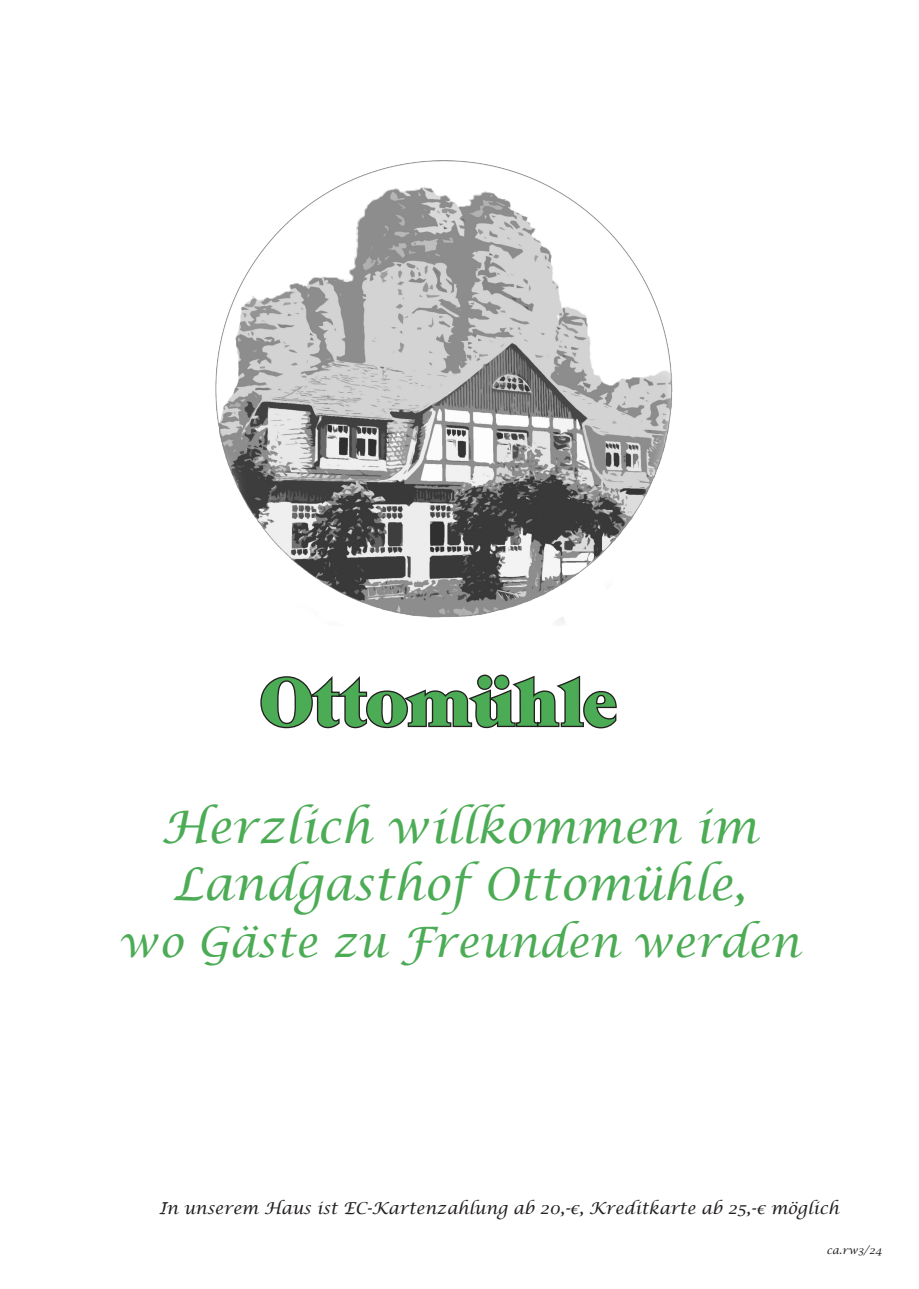
<style>
.page{position:relative;width:919px;height:1289px;background:#fff}
.page>*{position:absolute;margin:0;border:0;box-sizing:border-box;transform-origin:0 0}
.Fließtext{font:66.6px "Gruter Normal";color:#4cac55}
.t1{font:italic 45px "Lucida Calligraphy";color:#4cac55}
.t2{font:italic 42px "Lucida Calligraphy";color:#4cac55}
.t3{font:italic 16.5px "Lucida Calligraphy";color:#231f20}
.t4{font:italic 10.5px "Lucida Calligraphy";color:#231f20}
</style>
<div class="page">
<img style="left:215px;top:160px;width:458px;height:464px">
<svg style="left:260px;top:674px;width:357px;height:55px"></svg>
<p class="Fließtext" style="left:261px;top:662px;width:356px">Ottomühle</p>
<p class="t1" style="left:161px;top:799px;width:598px">Herzlich willkommen im</p>
<p class="t1" style="left:173px;top:856px;width:574px">Landgasthof Ottomühle,</p>
<p class="t2" style="left:119px;top:916px;width:682px">wo Gäste zu Freunden werden</p>
<p class="t3" style="left:159px;top:1197px;width:681px">In unserem Haus ist EC-Kartenzahlung ab 20,-€, Kreditkarte ab 25,-€ möglich</p>
<p class="t4" style="left:826px;top:1244px;width:57px">ca.rw3/24</p>
</div>
